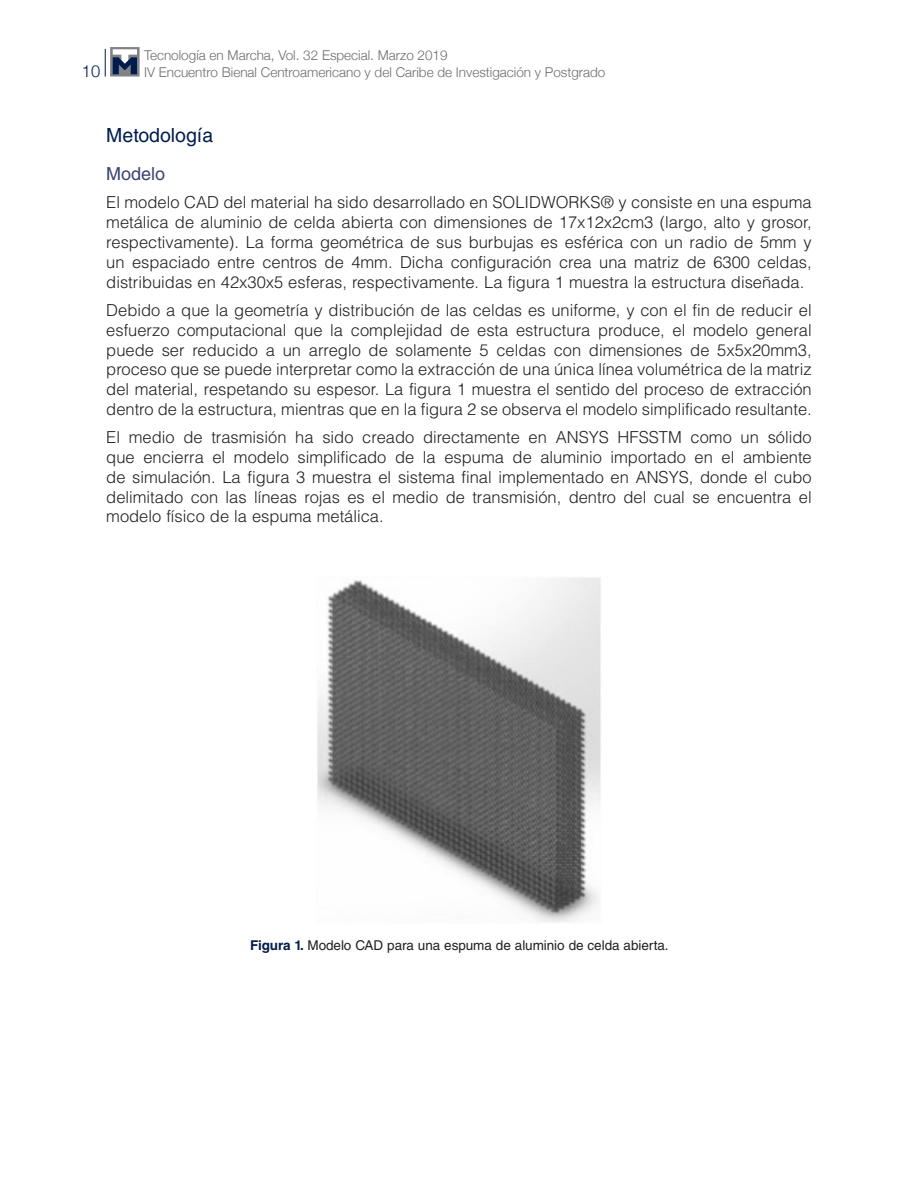
<style>
.page{position:relative;width:918px;height:1188px;background:#fff}
.page>*{position:absolute;margin:0;border:0;box-sizing:border-box;transform-origin:0 0}
._7subtitulo{font:19.5px "Helvetica LT Std";color:#001c4e}
._8subtitulo2{font:18px "Helvetica LT Std";color:#3a436f}
._6texto{font:300 16.5px/19.8px "Helvetica LT Std";color:#231f20;text-align:justify}
.t1{font:300 16.5px "Helvetica Neue";color:#001c4e}
.t2{font:300 13.5px "Helvetica Neue";color:#6c6d70}
.titulofiguras{font:13.5px "Helvetica LT Std";letter-spacing:-.005em;color:#231f20}
.s1{font-weight:700;color:#001c4e}
</style>
<div class="page">
<svg style="left:105px;top:49px;width:1px;height:28px"></svg>
<svg style="left:110px;top:47px;width:30px;height:30px"></svg>
<svg style="left:113px;top:49px;width:24px;height:25px"></svg>
<img style="left:317px;top:577px;width:284px;height:345px">
<p class="t2" style="left:144px;top:45px;width:305px">Tecnología en Marcha, Vol. 32 Especial. Marzo 2019</p>
<p class="t1" style="left:82px;top:57px;width:20px">10</p>
<p class="t2" style="left:144px;top:61px;width:463px">IV Encuentro Bienal Centroamericano y del Caribe de Investigación y Postgrado</p>
<p class="_7subtitulo" style="left:106px;top:123px;width:108px">Metodología</p>
<p class="_8subtitulo2" style="left:106px;top:163px;width:61px">Modelo</p>
<p class="_6texto" style="left:106px;top:193px;width:707px">El modelo CAD del material ha sido desarrollado en SOLIDWORKS® y consiste en una espuma metálica de aluminio de celda abierta con dimensiones de 17x12x2cm3 (largo, alto y grosor, respectivamente). La forma geométrica de sus burbujas es esférica con un radio de 5mm y un espaciado entre centros de 4mm. Dicha configuración crea una matriz de 6300 celdas, distribuidas en 42x30x5 esferas, respectivamente. La figura 1 muestra la estructura diseñada.</p>
<p class="_6texto" style="left:106px;top:300px;width:707px">Debido a que la geometría y distribución de las celdas es uniforme, y con el fin de reducir el esfuerzo computacional que la complejidad de esta estructura produce, el modelo general puede ser reducido a un arreglo de solamente 5 celdas con dimensiones de 5x5x20mm3, proceso que se puede interpretar como la extracción de una única línea volumétrica de la matriz del material, respetando su espesor. La figura 1 muestra el sentido del proceso de extracción dentro de la estructura, mientras que en la figura 2 se observa el modelo simplificado resultante.</p>
<p class="_6texto" style="left:106px;top:427px;width:707px">El medio de trasmisión ha sido creado directamente en ANSYS HFSSTM como un sólido que encierra el modelo simplificado de la espuma de aluminio importado en el ambiente de simulación. La figura 3 muestra el sistema final implementado en ANSYS, donde el cubo delimitado con las líneas rojas es el medio de transmisión, dentro del cual se encuentra el modelo físico de la espuma metálica.</p>
<p class="titulofiguras" style="left:250px;top:937px;width:420px"><span class="s1">Figura 1.</span> Modelo CAD para una espuma de aluminio de celda abierta.</p>
</div>
